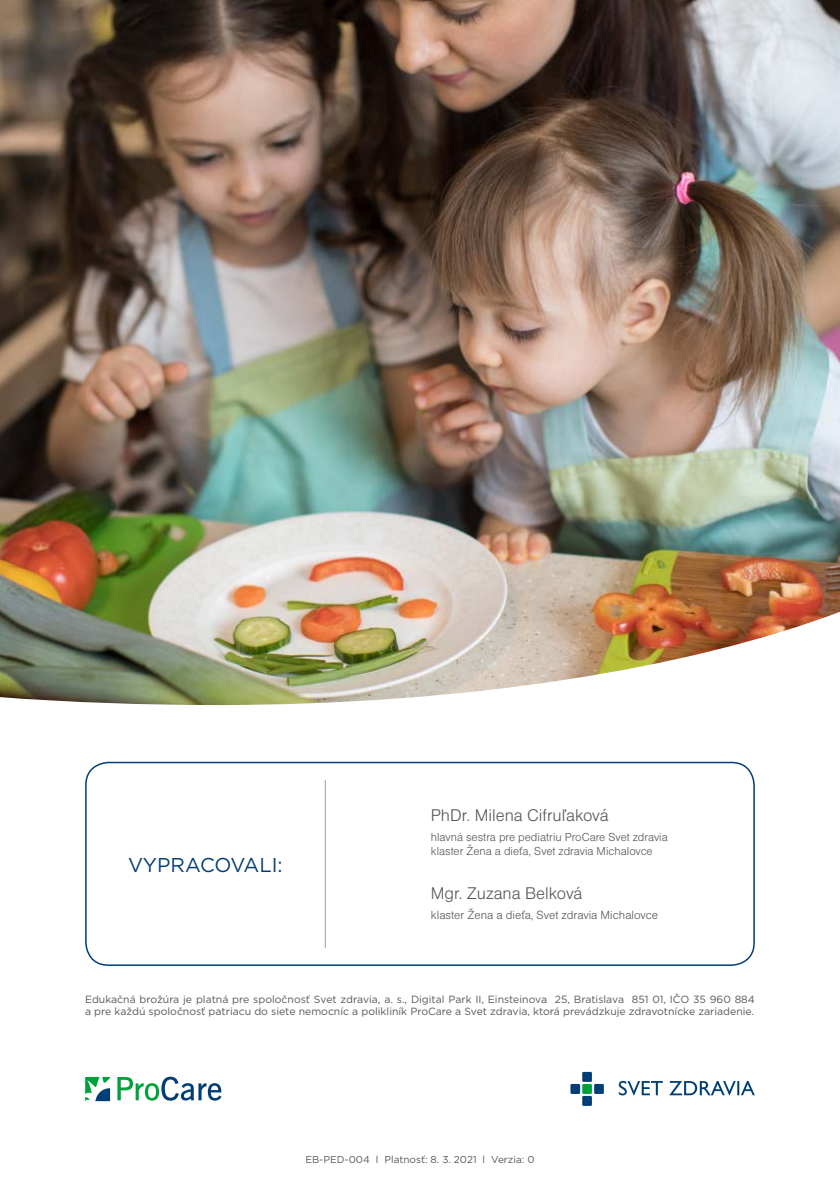
<style>
.page{position:relative;width:840px;height:1191px;background:#fff}
.page>*{position:absolute;margin:0;border:0;box-sizing:border-box;transform-origin:0 0}
.t1{font:20px "Gotham";letter-spacing:-.01em;color:#003e75}
.t2{font:17.6px "Nimbus Sans DOT Ligh";color:#575756}
.t3{font:12.2px "Nimbus Sans DOT Ligh";color:#575756}
.t4{font:12px/14px "Nimbus Sans DOT Ligh";color:#575756}
.t5{font:10.4px/12.6px "Gotham";color:#575756}
.t6{font:10px "Gotham";color:#575756}
</style>
<div class="page">
<svg style="left:85px;top:1077px;width:25px;height:24px"></svg>
<svg style="left:117px;top:1076px;width:104px;height:24px"></svg>
<svg style="left:618px;top:1080px;width:136px;height:15px"></svg>
<div style="left:582px;top:1071px;width:9px;height:10px;background:#003e75"></div>
<div style="left:582px;top:1084px;width:9px;height:10px;background:#00a13a"></div>
<div style="left:594px;top:1084px;width:9px;height:10px;background:#003e75"></div>
<div style="left:570px;top:1084px;width:10px;height:10px;background:#003e75"></div>
<div style="left:582px;top:1096px;width:9px;height:10px;background:#003e75"></div>
<img style="left:0;top:0;width:839px;height:705px">
<div style="left:85px;top:761px;width:669px;height:205px;border:2px solid #003e75;border-radius:23px"></div>
<hr style="left:324px;top:780px;width:1px;height:167px;background:#9d9d9c">
<h1 class="t1" style="left:128px;top:854px;width:156px">VYPRACOVALI:</h1>
<h2 class="t2" style="left:430px;top:805px;width:179px">PhDr. Milena Cifruľaková</h2>
<p class="t4" style="left:430px;top:829px;width:238px">hlavná sestra pre pediatriu ProCare Svet zdravia klaster Žena a dieťa, Svet zdravia Michalovce</p>
<h2 class="t2" style="left:430px;top:883px;width:153px">Mgr. Zuzana Belková</h2>
<p class="t3" style="left:430px;top:908px;width:229px">klaster Žena a dieťa, Svet zdravia Michalovce</p>
<p class="t5" style="left:85px;top:992px;width:670px">Edukačná brožúra je platná pre spoločnosť Svet zdravia, a. s., Digital Park II, Einsteinova 25, Bratislava 851 01, IČO 35 960 884 a pre každú spoločnosť patriacu do siete nemocníc a polikliník ProCare a Svet zdravia, ktorá prevádzkuje zdravotnícke zariadenie.</p>
<p class="t6" style="left:305px;top:1153px;width:231px">EB-PED-004 l Platnosť: 8. 3. 2021 l Verzia: 0</p>
</div>
